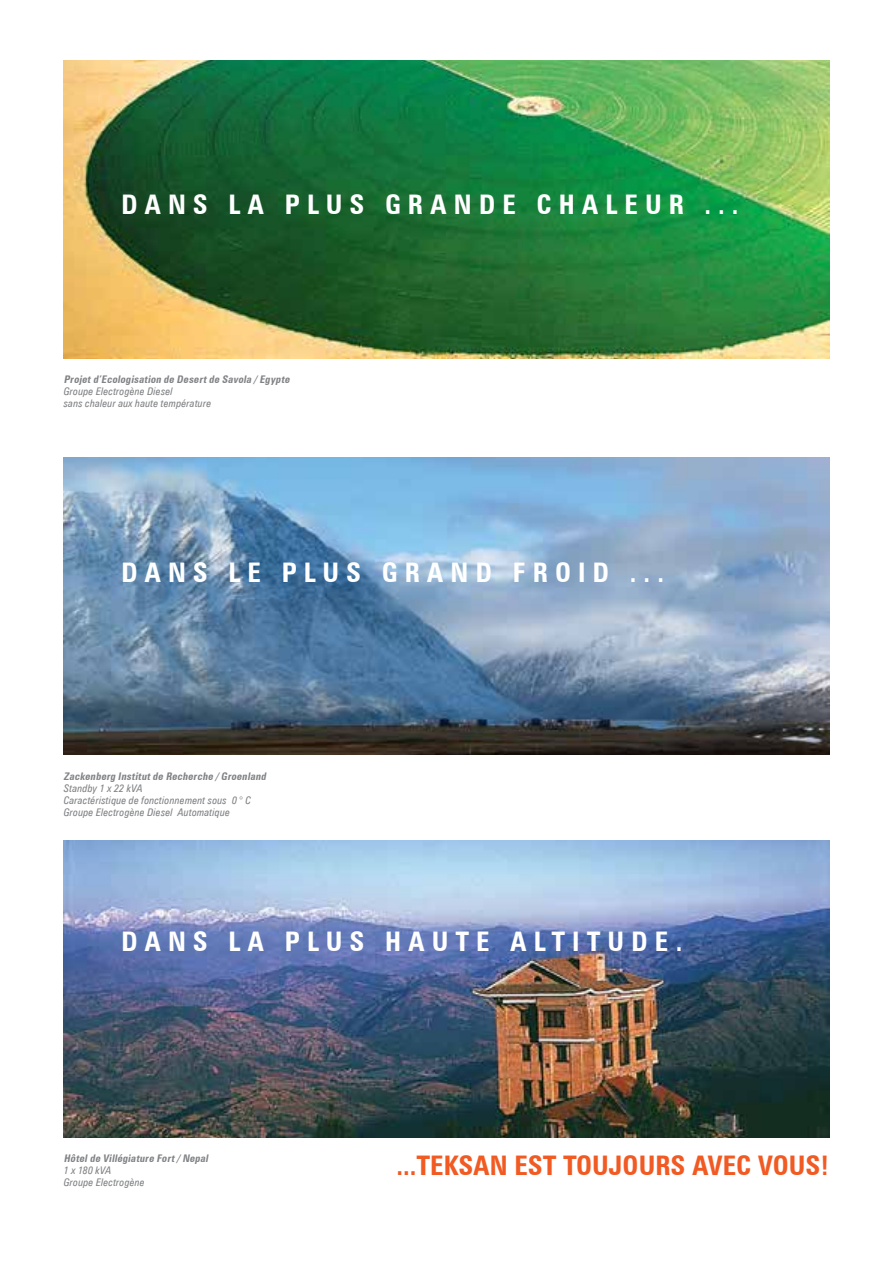
<style>
.page{position:relative;width:893px;height:1263px;background:#fff}
.page>*{position:absolute;margin:0;border:0;box-sizing:border-box;transform-origin:0 0}
.t1{font:700 condensed 27px "Zurich BT";letter-spacing:.26em;color:#fff}
.t2{font:700 condensed 27px "Zurich BT";color:#f15a22}
.t3{font:italic condensed 10.5px/12px "Zurich BT";letter-spacing:.02em;color:#808285}
.t4{font:italic 700 condensed 10.5px "Zurich BT";color:#808285}
</style>
<div class="page">
<hr style="left:892px;top:0;width:1px;height:1263px;background:#a7a9ac">
<svg style="left:892px;top:378px;width:1px;height:44px"></svg>
<svg style="left:892px;top:202px;width:1px;height:44px"></svg>
<svg style="left:892px;top:26px;width:1px;height:44px"></svg>
<svg style="left:892px;top:464px;width:1px;height:44px"></svg>
<svg style="left:892px;top:289px;width:1px;height:43px"></svg>
<svg style="left:892px;top:113px;width:1px;height:44px"></svg>
<svg style="left:892px;top:645px;width:1px;height:44px"></svg>
<svg style="left:892px;top:825px;width:1px;height:44px"></svg>
<svg style="left:892px;top:1006px;width:1px;height:44px"></svg>
<svg style="left:892px;top:1186px;width:1px;height:44px"></svg>
<svg style="left:892px;top:556px;width:1px;height:44px"></svg>
<svg style="left:892px;top:736px;width:1px;height:44px"></svg>
<svg style="left:892px;top:917px;width:1px;height:44px"></svg>
<svg style="left:892px;top:1097px;width:1px;height:44px"></svg>
<img style="left:64px;top:457px;width:765px;height:298px">
<img style="left:64px;top:840px;width:765px;height:298px">
<img style="left:64px;top:61px;width:765px;height:297px">
<h1 class="t1" style="left:121px;top:188px;width:619px">DANS LA PLUS GRANDE CHALEUR ...</h1>
<p class="t4" style="left:64px;top:373px;width:229px">Projetd’Ecologisation de Desertde Savola / Egypte</p>
<p class="t3" style="left:64px;top:385px;width:149px">Groupe Electrogène Diesel<br>sans chaleur aux haute température</p>
<h1 class="t1" style="left:121px;top:556px;width:544px">DANS LE PLUS GRAND FROID ...</h1>
<p class="t4" style="left:64px;top:769px;width:206px">Zackenberg Institutde Recherche / Groenland</p>
<p class="t3" style="left:64px;top:782px;width:189px">Standby 1 x 22 kVA<br>Caractéristique de fonctionnement sous 0 ° C<br>Groupe Electrogène Diesel Automatique</p>
<h1 class="t1" style="left:121px;top:925px;width:563px">DANS LA PLUS HAUTE ALTITUDE.</h1>
<p class="t4" style="left:64px;top:1152px;width:148px">Hôtelde Villégiature Fort/ Nepal</p>
<p class="t3" style="left:64px;top:1164px;width:83px">1 x 180 kVA<br>Groupe Electrogène</p>
<h1 class="t2" style="left:397px;top:1149px;width:434px">...TEKSAN EST TOUJOURS AVEC VOUS!</h1>
</div>
